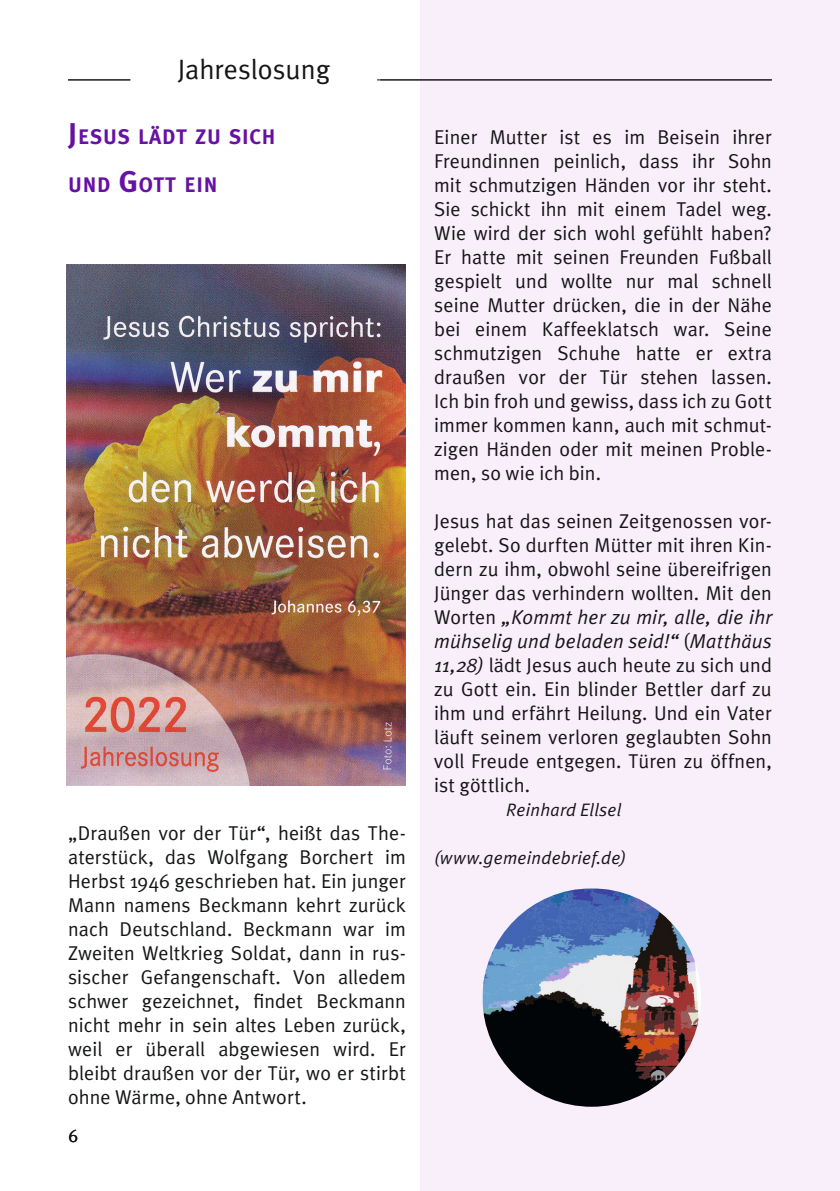
<style>
.page{position:relative;width:840px;height:1191px;background:#fff}
.page>*{position:absolute;margin:0;border:0;box-sizing:border-box;transform-origin:0 0}
.t1{font:28px "Meta Plus Normal";color:#151616}
.t2{font:700 21px "Meta Plus";letter-spacing:.035em;color:#6711a3}
.t3{font:20px/24px "Meta Plus Normal";letter-spacing:.005em;color:#151616;text-align:justify}
.t4{font:italic 18px "Meta Plus Normal";letter-spacing:.015em;color:#151616}
.t5{font:18px "Meta Pro";color:#151616}
.s1{font-size:30px}
.s2{font-style:italic}
</style>
<div class="page">
<div style="left:420px;top:0;width:419px;height:1191px;background:#f9effb"></div>
<hr style="left:68px;top:79px;width:703px;height:1px;background:#151616">
<div style="left:130px;top:57px;width:247px;height:34px;background:#fff"></div>
<img style="left:67px;top:264px;width:338px;height:521px">
<img style="left:482px;top:888px;width:218px;height:218px;border-radius:109px">
<h1 class="t1" style="left:178px;top:53px;width:154px">Jahreslosung</h1>
<p class="t2" style="left:68px;top:125px;width:205px"><span class="s1">J</span>ESUS LÄDT ZU SICH</p>
<p class="t2" style="left:68px;top:173px;width:147px">UND <span class="s1">G</span>OTT EIN</p>
<p class="t3" style="left:68px;top:821px;width:339px">„Draußen vor der Tür“, heißt das The&shy;aterstück, das Wolfgang Borchert im Herbst 1946 geschrieben hat. Ein junger Mann namens Beckmann kehrt zurück nach Deutschland. Beckmann war im Zweiten Weltkrieg Soldat, dann in rus&shy;sischer Gefangenschaft. Von alledem schwer gezeichnet, findet Beckmann nicht mehr in sein altes Leben zurück, weil er überall abgewiesen wird. Er bleibt draußen vor der Tür, wo er stirbt ohne Wärme, ohne Antwort.</p>
<p class="t5" style="left:68px;top:1124px;width:12px">6</p>
<p class="t3" style="left:434px;top:125px;width:339px">Einer Mutter ist es im Beisein ihrer Freundinnen peinlich, dass ihr Sohn mit schmutzigen Händen vor ihr steht.<br>Sie schickt ihn mit einem Tadel weg.<br>Wie wird der sich wohl gefühlt haben?<br>Er hatte mit seinen Freunden Fußball gespielt und wollte nur mal schnell seine Mutter drücken, die in der Nähe bei einem Kaffeeklatsch war. Seine schmutzigen Schuhe hatte er extra draußen vor der Tür stehen lassen.<br>Ich bin froh und gewiss, dass ich zu Gott immer kommen kann, auch mit schmut&shy;zigen Händen oder mit meinen Proble&shy;men, so wie ich bin.</p>
<p class="t3" style="left:434px;top:509px;width:339px">Jesus hat das seinen Zeitgenossen vor&shy;gelebt. So durften Mütter mit ihren Kin&shy;dern zu ihm, obwohl seine übereifrigen Jünger das verhindern wollten. Mit den Worten <span class="s2">„Kommt her zu mir, alle, die ihr mühselig und beladen seid!“</span> (<span class="s2">Matthäus 11,28)</span> lädt Jesus auch heute zu sich und zu Gott ein. Ein blinder Bettler darf zu ihm und erfährt Heilung. Und ein Vater läuft seinem verloren geglaubten Sohn voll Freude entgegen. Türen zu öffnen, ist göttlich.</p>
<p class="t4" style="left:506px;top:799px;width:116px">Reinhard Ellsel</p>
<p class="t4" style="left:434px;top:847px;width:193px">(www.gemeindebrief.de)</p>
</div>
